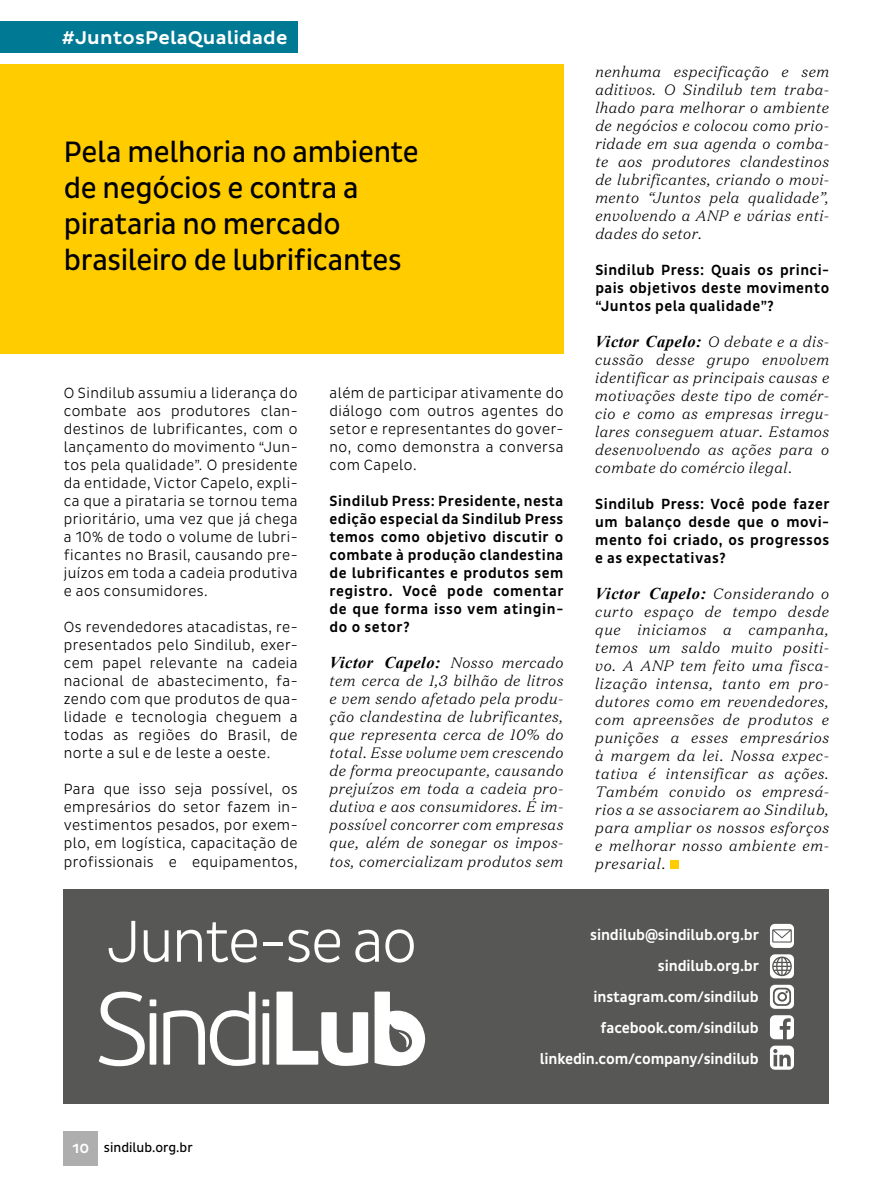
<style>
.page{position:relative;width:893px;height:1191px;background:#fff}
.page>*{position:absolute;margin:0;border:0;box-sizing:border-box;transform-origin:0 0}
.t1{font:300 60px "Pluto Sans Cond";letter-spacing:-.025em;color:#fff}
.t2{font:30px/36px "Pluto Sans Cond";letter-spacing:-.01em;color:#000}
.t3{font:500 18.75px "Pluto Sans";letter-spacing:.01em;color:#fff}
.t4{font:italic 700 16.5px "Times New Roman";letter-spacing:.03em;color:#000}
.t5{font:500 15.45px/30.8px "Pluto Sans Cond";letter-spacing:-.01em;color:#fff;text-align:right}
.t6{font:italic 300 15px/18px "Domaine Text";letter-spacing:.03em;color:#000;text-align:justify}
.t7{font:300 15px/18px "Pluto Sans Cond";letter-spacing:.03em;color:#000;text-align:justify}
.t8{font:500 15px/18px "Pluto Sans Cond";letter-spacing:.03em;color:#000;text-align:justify}
.t9{font:13.5px "Pluto Sans Cond";color:#000}
.s1{font-family:"Domaine Text";font-weight:300;font-size:15px}
.s2{font-family:"Pluto";font-weight:500;color:#fff}
</style>
<div class="page">
<div style="left:64px;top:1131px;width:34px;height:34px;background:#aeaeae"></div>
<div style="left:0;top:21px;width:298px;height:31px;background:#007994"></div>
<div style="left:0;top:64px;width:563px;height:290px;background:#fc0"></div>
<div style="left:64px;top:889px;width:765px;height:214px;background:#575756"></div>
<svg style="left:99px;top:991px;width:326px;height:75px"></svg>
<div style="left:318px;top:990px;width:51px;height:17px;background:#575756"></div>
<svg style="left:770px;top:984px;width:24px;height:24px"></svg>
<svg style="left:770px;top:1015px;width:24px;height:24px"></svg>
<svg style="left:770px;top:1045px;width:24px;height:24px"></svg>
<svg style="left:770px;top:954px;width:24px;height:24px"></svg>
<svg style="left:770px;top:924px;width:24px;height:24px"></svg>
<div style="left:670px;top:860px;width:9px;height:9px;background:#fc0"></div>
<p class="t3" style="left:62px;top:27px;width:227px">#JuntosPelaQualidade</p>
<h2 class="t2" style="left:64px;top:134px;width:357px">Pela melhoria no ambiente de negócios e contra a pirataria no mercado brasileiro de lubrificantes</h2>
<p class="t7" style="left:64px;top:384px;width:235px">O Sindilub assumiu a liderança do combate aos produtores clan&shy;destinos de lubrificantes, com o lançamento do movimento “Jun&shy;tos pela qualidade”. O presidente da entidade, Victor Capelo, expli&shy;ca que a pirataria se tornou tema prioritário, uma vez que já chega a 10% de todo o volume de lubri&shy;ficantes no Brasil, causando pre&shy;juízos em toda a cadeia produtiva e aos consumidores.</p>
<p class="t7" style="left:64px;top:618px;width:235px">Os revendedores atacadistas, re&shy;presentados pelo Sindilub, exer&shy;cem papel relevante na cadeia nacional de abastecimento, fa&shy;zendo com que produtos de qua&shy;lidade e tecnologia cheguem a todas as regiões do Brasil, de norte a sul e de leste a oeste.</p>
<p class="t7" style="left:64px;top:780px;width:235px">Para que isso seja possível, os empresários do setor fazem in&shy;vestimentos pesados, por exem&shy;plo, em logística, capacitação de profissionais e equipamentos,</p>
<p class="t7" style="left:330px;top:384px;width:235px">além de participar ativamente do diálogo com outros agentes do setor e representantes do gover&shy;no, como demonstra a conversa com Capelo.</p>
<p class="t8" style="left:330px;top:492px;width:236px">Sindilub Press: Presidente, nesta edição especial da Sindilub Press temos como objetivo discutir o combate à produção clandestina de lubrificantes e produtos sem registro. Você pode comentar de que forma isso vem atingin&shy;do o setor?</p>
<p class="t4" style="left:330px;top:651px;width:235px">Victor Capelo: <span class="s1">Nosso mercado</span></p>
<p class="t6" style="left:330px;top:672px;width:235px">tem cerca de 1,3 bilhão de litros e vem sendo afetado pela produ&shy;ção clandestina de lubrificantes, que representa cerca de 10% do total. Esse volume vem crescendo de forma preocupante, causando prejuízos em toda a cadeia pro&shy;dutiva e aos consumidores. É im&shy;possível concorrer com empresas que, além de sonegar os impos&shy;tos, comercializam produtos sem</p>
<p class="t6" style="left:595px;top:63px;width:235px">nenhuma especificação e sem aditivos. O Sindilub tem traba&shy;lhado para melhorar o ambiente de negócios e colocou como prio&shy;ridade em sua agenda o comba&shy;te aos produtores clandestinos de lubrificantes, criando o movi&shy;mento “Juntos pela qualidade”, envolvendo a ANP e várias enti&shy;dades do setor.</p>
<p class="t8" style="left:595px;top:261px;width:235px">Sindilub Press: Quais os princi&shy;pais objetivos deste movimento “Juntos pela qualidade”?</p>
<p class="t4" style="left:595px;top:330px;width:235px">Victor Capelo: <span class="s1">O debate e a dis-</span></p>
<p class="t6" style="left:595px;top:351px;width:235px">cussão desse grupo envolvem identificar as principais causas e motivações deste tipo de comér&shy;cio e como as empresas irregu&shy;lares conseguem atuar. Estamos desenvolvendo as ações para o combate do comércio ilegal.</p>
<p class="t8" style="left:595px;top:495px;width:236px">Sindilub Press: Você pode fazer um balanço desde que o movi&shy;mento foi criado, os progressos e as expectativas?</p>
<p class="t4" style="left:595px;top:582px;width:235px">Victor Capelo: <span class="s1">Considerando o</span></p>
<p class="t6" style="left:595px;top:603px;width:235px">curto espaço de tempo desde que iniciamos a campanha, temos um saldo muito positi&shy;vo. A ANP tem feito uma fisca&shy;lização intensa, tanto em pro&shy;dutores como em revendedores, com apreensões de produtos e punições a esses empresários à margem da lei. Nossa expec&shy;tativa é intensificar as ações.<br>Também convido os empresá&shy;rios a se associarem ao Sindilub, para ampliar os nossos esforços e melhorar nosso ambiente em&shy;presarial.</p>
<h1 class="t1" style="left:107px;top:907px;width:312px">Junte-se ao</h1>
<p class="t9" style="left:72px;top:1139px;width:122px"><span class="s2">10</span> sindilub.org.br</p>
<p class="t5" style="left:540px;top:920px;width:221px">sindilub@sindilub.org.br sindilub.org.br instagram.com/sindilub facebook.com/sindilub linkedin.com/company/sindilub</p>
</div>
